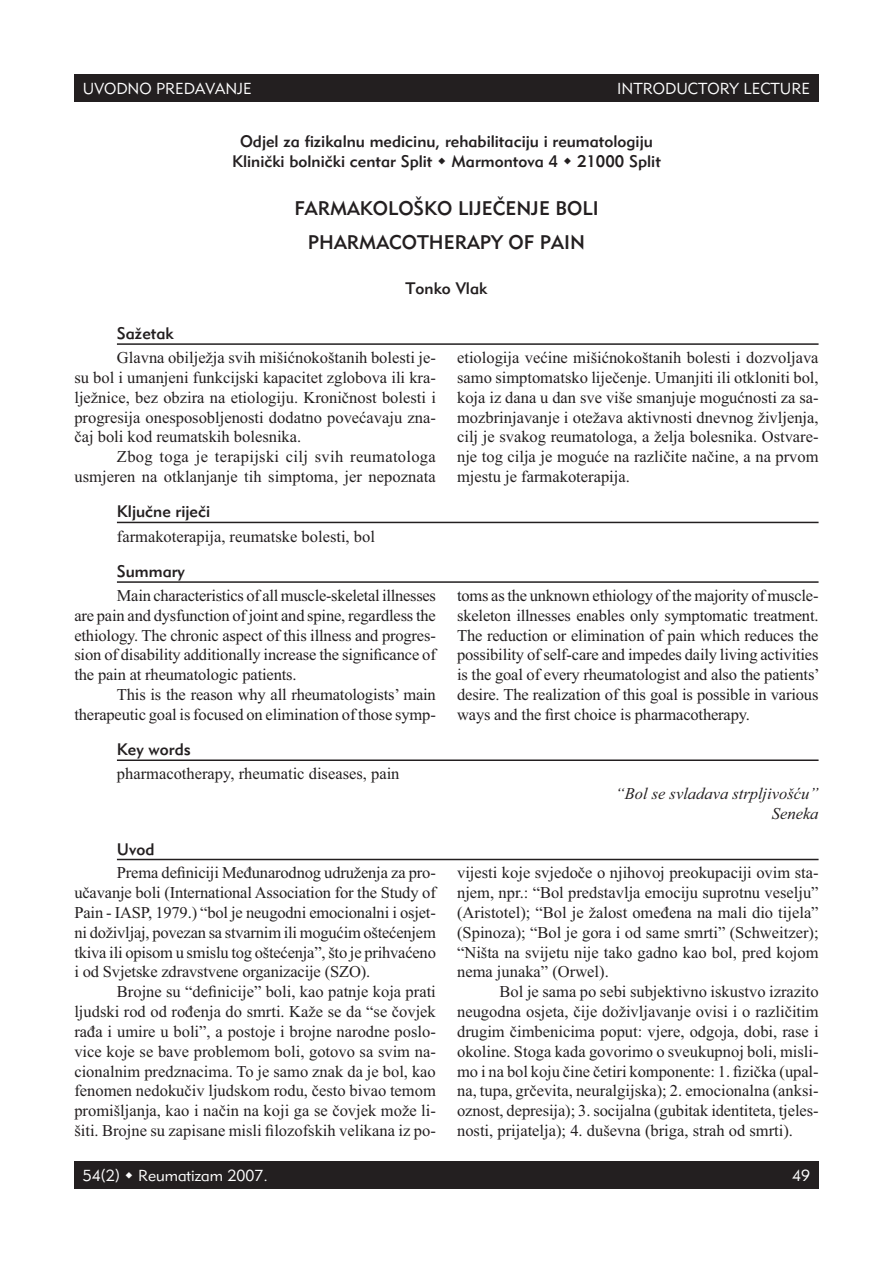
<style>
.page{position:relative;width:893px;height:1263px;background:#fff}
.page>*{position:absolute;margin:0;border:0;box-sizing:border-box;transform-origin:0 0}
.t1{font:19.5px/34.2px "Geometric 415 BT Medium A";color:#231f20;text-align:center}
.t2{font:16.5px/19.8px "Times New Roman";color:#231f20;text-align:justify}
.t3{font:16.5px/20px "Geometric 415 BT Medium A";color:#231f20;text-align:center}
.t4{font:italic 16.5px/19.8px "Times New Roman";color:#231f20;text-align:right}
.t5{font:15.75px "Geometric 415 BT Lite A";color:#fff}
</style>
<div class="page">
<div style="left:74px;top:1161px;width:745px;height:27px;background:#231f20"></div>
<hr style="left:117px;top:343px;width:702px;height:2px;background:#231f20">
<hr style="left:117px;top:522px;width:702px;height:1px;background:#231f20">
<hr style="left:117px;top:581px;width:702px;height:2px;background:#231f20">
<hr style="left:117px;top:759px;width:702px;height:2px;background:#231f20">
<hr style="left:117px;top:859px;width:702px;height:1px;background:#231f20">
<div style="left:74px;top:74px;width:745px;height:28px;background:#231f20"></div>
<p class="t5" style="left:83px;top:83px;width:170px">UVODNO PREDAVANJE</p>
<p class="t5" style="left:617px;top:83px;width:194px">INTRODUCTORY LECTURE</p>
<p class="t3" style="left:232px;top:133px;width:430px">Odjel za fizikalnu medicinu, rehabilitaciju i reumatologiju<br>Klinički bolnički centar Split Marmontova 4 21000 Split</p>
<p class="t1" style="left:294px;top:193px;width:306px">FARMAKOLOŠKO LIJEČENJE BOLI<br>PHARMACOTHERAPY OF PAIN</p>
<p class="t3" style="left:406px;top:280px;width:83px">Tonko Vlak</p>
<p class="t3" style="left:117px;top:325px;width:58px">Sažetak</p>
<p class="t2" style="left:74px;top:349px;width:363px;text-indent:43px">Glavna obilježja svih mišićnokoštanih bolesti je&shy;su bol i umanjeni funkcijski kapacitet zglobova ili kra&shy;lježnice, bez obzira na etiologiju. Kroničnost bolesti i progresija onesposobljenosti dodatno povećavaju zna&shy;čaj boli kod reumatskih bolesnika.</p>
<p class="t2" style="left:74px;top:448px;width:363px;text-align:right">Zbog toga je terapijski cilj svih reumatologa usmjeren na otklanjanje tih simptoma, jer nepoznata</p>
<p class="t3" style="left:117px;top:503px;width:95px">Ključne riječi</p>
<p class="t2" style="left:117px;top:528px;width:259px">farmakoterapija, reumatske bolesti, bol</p>
<p class="t3" style="left:117px;top:563px;width:70px">Summary</p>
<p class="t2" style="left:74px;top:587px;width:363px;text-indent:43px">Main characteristics of all muscle-skeletal illnesses are pain and dysfunction of joint and spine, regardless the ethiology. The chronic aspect of this illness and progres&shy;sion of disability additionally increase the significance of the pain at rheumatologic patients.</p>
<p class="t2" style="left:74px;top:686px;width:363px;text-align:right">This is the reason why all rheumatologists’ main therapeutic goal is focused on elimination of those symp-</p>
<p class="t3" style="left:117px;top:741px;width:76px">Key words</p>
<p class="t2" style="left:117px;top:765px;width:284px">pharmacotherapy, rheumatic diseases, pain</p>
<p class="t3" style="left:117px;top:840px;width:39px">Uvod</p>
<p class="t2" style="left:74px;top:864px;width:363px;text-indent:43px">Prema definiciji Međunarodnog udruženja za pro&shy;učavanje boli (International Association for the Study of Pain - IASP, 1979.) “bol je neugodni emocionalni i osjet&shy;ni doživljaj, povezan sa stvarnim ili mogućim oštećenjem tkiva ili opisom u smislu tog oštećenja”, što je prihvaćeno i od Svjetske zdravstvene organizacije (SZO).</p>
<p class="t2" style="left:74px;top:983px;width:363px;text-indent:43px">Brojne su “definicije” boli, kao patnje koja prati ljudski rod od rođenja do smrti. Kaže se da “se čovjek rađa i umire u boli”, a postoje i brojne narodne poslo&shy;vice koje se bave problemom boli, gotovo sa svim na&shy;cionalnim predznacima. To je samo znak da je bol, kao fenomen nedokučiv ljudskom rodu, često bivao temom promišljanja, kao i način na koji ga se čovjek može li&shy;šiti. Brojne su zapisane misli filozofskih velikana iz po-</p>
<p class="t2" style="left:457px;top:349px;width:363px">etiologija većine mišićnokoštanih bolesti i dozvoljava samo simptomatsko liječenje. Umanjiti ili otkloniti bol, koja iz dana u dan sve više smanjuje mogućnosti za sa&shy;mozbrinjavanje i otežava aktivnosti dnevnog življenja, cilj je svakog reumatologa, a želja bolesnika. Ostvare&shy;nje tog cilja je moguće na različite načine, a na prvom mjestu je farmakoterapija.</p>
<p class="t2" style="left:457px;top:587px;width:364px">toms as the unknown ethiology of the majority of muscle&shy;skeleton illnesses enables only symptomatic treatment.<br>The reduction or elimination of pain which reduces the possibility of self-care and impedes daily living activities is the goal of every rheumatologist and also the patients’ desire. The realization of this goal is possible in various ways and the first choice is pharmacotherapy.</p>
<p class="t4" style="left:615px;top:785px;width:205px">“Bol se svladava strpljivošću”<br>Seneka</p>
<p class="t2" style="left:457px;top:864px;width:363px">vijesti koje svjedoče o njihovoj preokupaciji ovim sta&shy;njem, npr.: “Bol predstavlja emociju suprotnu veselju” (Aristotel); “Bol je žalost omeđena na mali dio tijela” (Spinoza); “Bol je gora i od same smrti” (Schweitzer); “Ništa na svijetu nije tako gadno kao bol, pred kojom nema junaka” (Orwel).</p>
<p class="t2" style="left:457px;top:983px;width:363px;text-indent:43px">Bol je sama po sebi subjektivno iskustvo izrazito neugodna osjeta, čije doživljavanje ovisi i o različitim drugim čimbenicima poput: vjere, odgoja, dobi, rase i okoline. Stoga kada govorimo o sveukupnoj boli, misli&shy;mo i na bol koju čine četiri komponente: 1. fizička (upal&shy;na, tupa, grčevita, neuralgijska); 2. emocionalna (anksi&shy;oznost, depresija); 3. socijalna (gubitak identiteta, tjeles&shy;nosti, prijatelja); 4. duševna (briga, strah od smrti).</p>
<p class="t5" style="left:83px;top:1169px;width:187px">54(2) Reumatizam 2007.</p>
<p class="t5" style="left:792px;top:1169px;width:19px">49</p>
</div>
